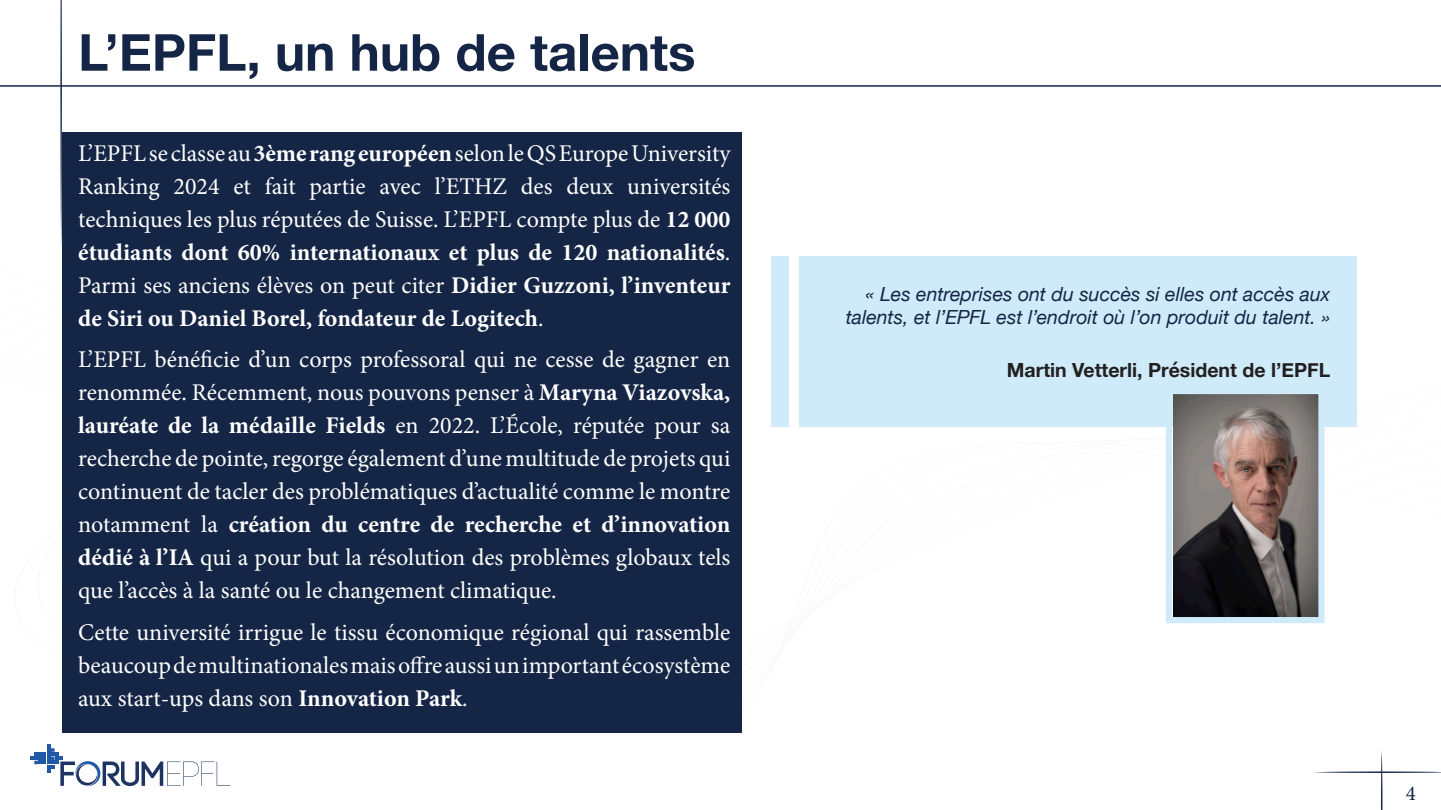
<style>
.page{position:relative;width:1441px;height:810px;background:#fff}
.page>*{position:absolute;margin:0;border:0;box-sizing:border-box;transform-origin:0 0}
.Titre{font:700 51px "Helvetica Neue";color:#142545}
.puce{font:24px/33px "Minion Pro";letter-spacing:-.005em;color:#fff;text-align:justify}
.t1{font:21px "Minion Pro";color:#152444}
.Texte{font:italic 19.5px/23.4px "Helvetica Neue";color:#142545;text-align:right}
.Texte-2{font:700 19.5px "Helvetica Neue";color:#231f20}
.s1{font-weight:700}
</style>
<div class="page">
<hr style="left:0;top:85px;width:1440px;height:2px;background:#142545">
<svg style="left:30px;top:744px;width:200px;height:42px"></svg>
<svg style="left:60px;top:0;width:2px;height:247px"></svg>
<svg style="left:1313px;top:751px;width:127px;height:59px"></svg>
<div style="left:62px;top:132px;width:679px;height:600px;background:#142545"></div>
<div style="left:799px;top:257px;width:557px;height:170px;background:#cfebf9"></div>
<div style="left:771px;top:257px;width:17px;height:170px;background:#cfebf9"></div>
<img style="left:1173px;top:395px;width:144px;height:221px">
<div style="left:1165px;top:388px;width:159px;height:235px;border:6px solid #cfebf9"></div>
<p class="Titre" style="left:78px;top:13px;width:618px">L’EPFL, un hub de talents</p>
<p class="puce" style="left:78px;top:137px;width:653px">L’EPFL se classe au <span class="s1">3ème rang européen</span> selon le QS Europe University Ranking 2024 et fait partie avec l’ETHZ des deux universités techniques les plus réputées de Suisse. L’EPFL compte plus de <span class="s1">12 000 étudiants dont 60% internationaux et plus de 120 nationalités</span>.<br>Parmi ses anciens élèves on peut citer <span class="s1">Didier Guzzoni, l’inventeur de Siri ou Daniel Borel, fondateur de Logitech</span>.</p>
<p class="puce" style="left:78px;top:343px;width:653px">L’EPFL bénéficie d’un corps professoral qui ne cesse de gagner en renommée. Récemment, nous pouvons penser à <span class="s1">Maryna Viazovska, lauréate de la médaille Fields</span> en 2022. L’École, réputée pour sa recherche de pointe, regorge également d’une multitude de projets qui continuent de tacler des problématiques d’actualité comme le montre notamment la <span class="s1">création du centre de recherche et d’innovation dédié à l’IA</span> qui a pour but la résolution des problèmes globaux tels que l’accès à la santé ou le changement climatique.</p>
<p class="puce" style="left:78px;top:616px;width:653px">Cette université irrigue le tissu économique régional qui rassemble beaucoup de multinationales mais offre aussi un important écosystème aux start-ups dans son <span class="s1">Innovation Park</span>.</p>
<p class="Texte" style="left:845px;top:283px;width:486px">« Les entreprises ont du succès si elles ont accès aux talents, et l’EPFL est l’endroit où l’on produit du talent. »</p>
<p class="Texte-2" style="left:1006px;top:355px;width:325px">Martin Vetterli, Président de l’EPFL</p>
<p class="t1" style="left:1405px;top:779px;width:12px">4</p>
</div>
